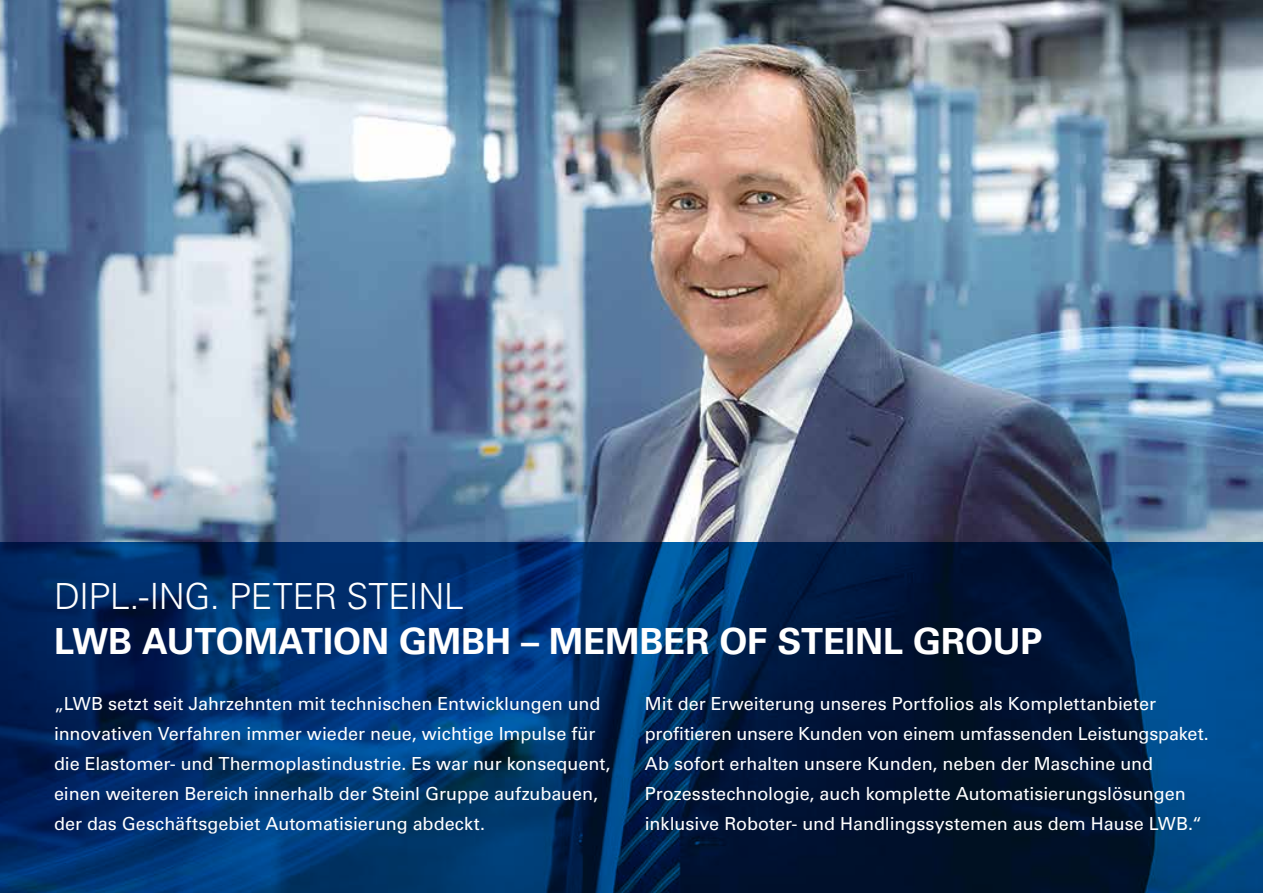
<style>
.page{position:relative;width:1263px;height:893px;background:#fff}
.page>*{position:absolute;margin:0;border:0;box-sizing:border-box;transform-origin:0 0}
.t1{font:700 36px "Univers";color:#fff}
.t2{font:300 36px "Univers";letter-spacing:-.015em;color:#fff}
.t3{font:18px/30px "Univers";color:#fff}
</style>
<div class="page">
<img style="left:0;top:0;width:1263px;height:542px">
<svg style="left:0;top:542px;width:1263px;height:351px;background:#00295a"></svg>
<h1 class="t2" style="left:54px;top:574px;width:411px">DIPL.-ING. PETER STEINL</h1>
<h1 class="t1" style="left:54px;top:620px;width:990px">LWB AUTOMATION GMBH – MEMBER OF STEINL GROUP</h1>
<p class="t3" style="left:54px;top:689px;width:558px">„LWB setzt seit Jahrzehnten mit technischen Entwicklungen und innovativen Verfahren immer wieder neue, wichtige Impulse für die Elastomer- und Thermoplastindustrie. Es war nur konsequent, einen weiteren Bereich innerhalb der Steinl Gruppe aufzubauen, der das Geschäftsgebiet Automatisierung abdeckt.</p>
<p class="t3" style="left:645px;top:689px;width:565px">Mit der Erweiterung unseres Portfolios als Komplettanbieter profitieren unsere Kunden von einem umfassenden Leistungspaket.<br>Ab sofort erhalten unsere Kunden, neben der Maschine und Prozesstechnologie, auch komplette Automatisierungslösungen inklusive Roboter- und Handlingssystemen aus dem Hause LWB.“</p>
</div>
